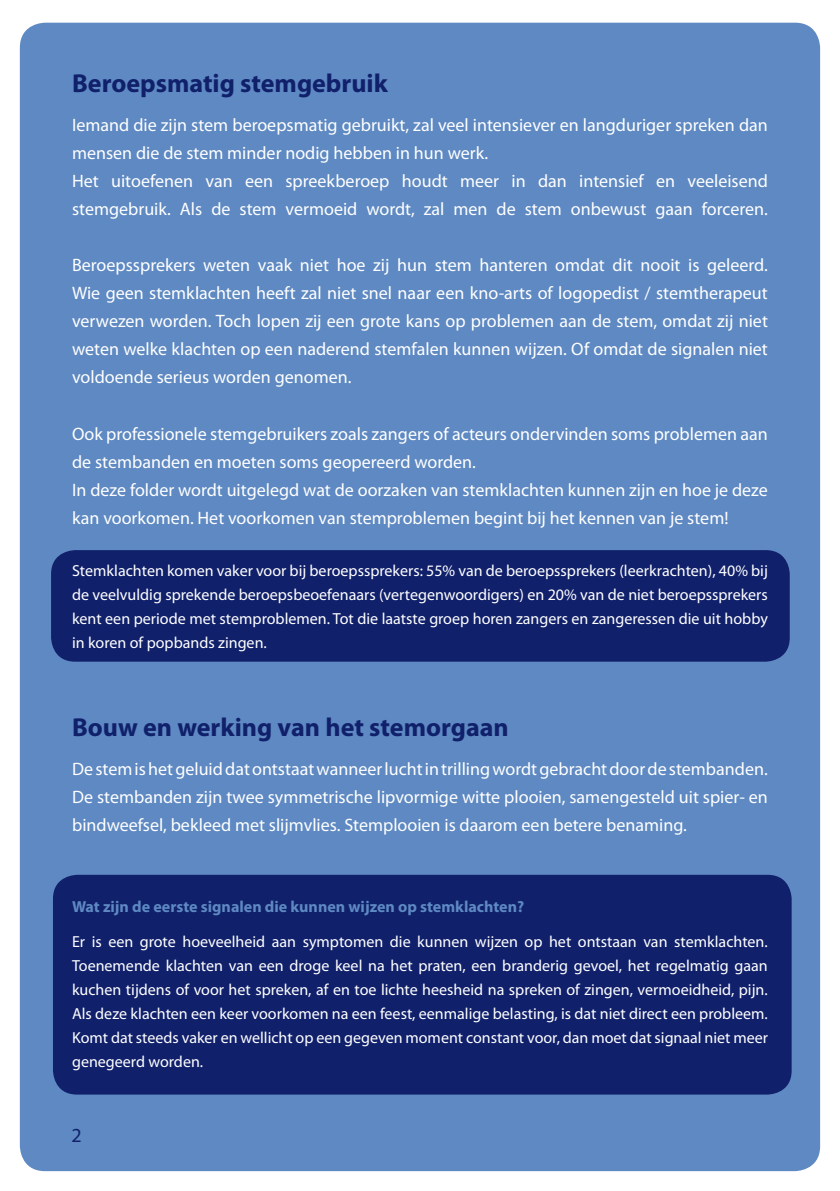
<style>
.page{position:relative;width:840px;height:1191px;background:#fff}
.page>*{position:absolute;margin:0;border:0;box-sizing:border-box;transform-origin:0 0}
.t1{font:700 26px "Myriad Pro";color:#10206b}
.t2{font:20px "Myriad Pro";color:#10206b}
.t3{font:18px/28px "Myriad Pro";color:#fff}
.t4{font:16px/24px "Myriad Pro";color:#fff;text-align:justify}
.t5{font:700 16px "Myriad Pro";color:#5e89c2}
</style>
<div class="page">
<div style="left:21px;top:24px;width:797px;height:1146px;background:#5e89c2;border-radius:24px"></div>
<div style="left:51px;top:550px;width:738px;height:111px;background:#10206b;border-radius:24px"></div>
<div style="left:53px;top:874px;width:738px;height:220px;background:#10206b;border-radius:24px"></div>
<h1 class="t1" style="left:72px;top:66px;width:317px">Beroepsmatig stemgebruik</h1>
<p class="t3" style="left:72px;top:111px;width:697px">Iemand die zijn stem beroepsmatig gebruikt, zal veel intensiever en langduriger spreken dan mensen die de stem minder nodig hebben in hun werk.<br>Het uitoefenen van een spreekberoep houdt meer in dan intensief en veeleisend stemgebruik. Als de stem vermoeid wordt, zal men de stem onbewust gaan forceren.</p>
<p class="t3" style="left:72px;top:251px;width:697px;text-align:justify">Beroepssprekers weten vaak niet hoe zij hun stem hanteren omdat dit nooit is geleerd.<br>Wie geen stemklachten heeft zal niet snel naar een kno-arts of logopedist / stemtherapeut verwezen worden. Toch lopen zij een grote kans op problemen aan de stem, omdat zij niet weten welke klachten op een naderend stemfalen kunnen wijzen. Of omdat de signalen niet voldoende serieus worden genomen.</p>
<p class="t3" style="left:72px;top:419px;width:697px">Ook professionele stemgebruikers zoals zangers of acteurs ondervinden soms problemen aan de stembanden en moeten soms geopereerd worden.<br>In deze folder wordt uitgelegd wat de oorzaken van stemklachten kunnen zijn en hoe je deze kan voorkomen. Het voorkomen van stemproblemen begint bij het kennen van je stem!</p>
<p class="t4" style="left:72px;top:558px;width:697px">Stemklachten komen vaker voor bij beroepssprekers: 55% van de beroepssprekers (leerkrachten), 40% bij de veelvuldig sprekende beroepsbeoefenaars (vertegenwoordigers) en 20% van de niet beroepssprekers kent een periode met stemproblemen. Tot die laatste groep horen zangers en zangeressen die uit hobby in koren of popbands zingen.</p>
<h1 class="t1" style="left:72px;top:710px;width:438px">Bouw en werking van het stemorgaan</h1>
<p class="t3" style="left:72px;top:755px;width:696px;text-align:justify">De stem is het geluid dat ontstaat wanneer lucht in trilling wordt gebracht door de stembanden.<br>De stembanden zijn twee symmetrische lipvormige witte plooien, samengesteld uit spier- en bindweefsel, bekleed met slijmvlies. Stemplooien is daarom een betere benaming.</p>
<p class="t5" style="left:72px;top:895px;width:453px">Wat zijn de eerste signalen die kunnen wijzen op stemklachten?</p>
<p class="t4" style="left:72px;top:929px;width:697px">Er is een grote hoeveelheid aan symptomen die kunnen wijzen op het ontstaan van stemklachten.<br>Toenemende klachten van een droge keel na het praten, een branderig gevoel, het regelmatig gaan kuchen tijdens of voor het spreken, af en toe lichte heesheid na spreken of zingen, vermoeidheid, pijn.<br>Als deze klachten een keer voorkomen na een feest, eenmalige belasting, is dat niet direct een probleem.<br>Komt dat steeds vaker en wellicht op een gegeven moment constant voor, dan moet dat signaal niet meer genegeerd worden.</p>
<p class="t2" style="left:71px;top:1123px;width:12px">2</p>
</div>
